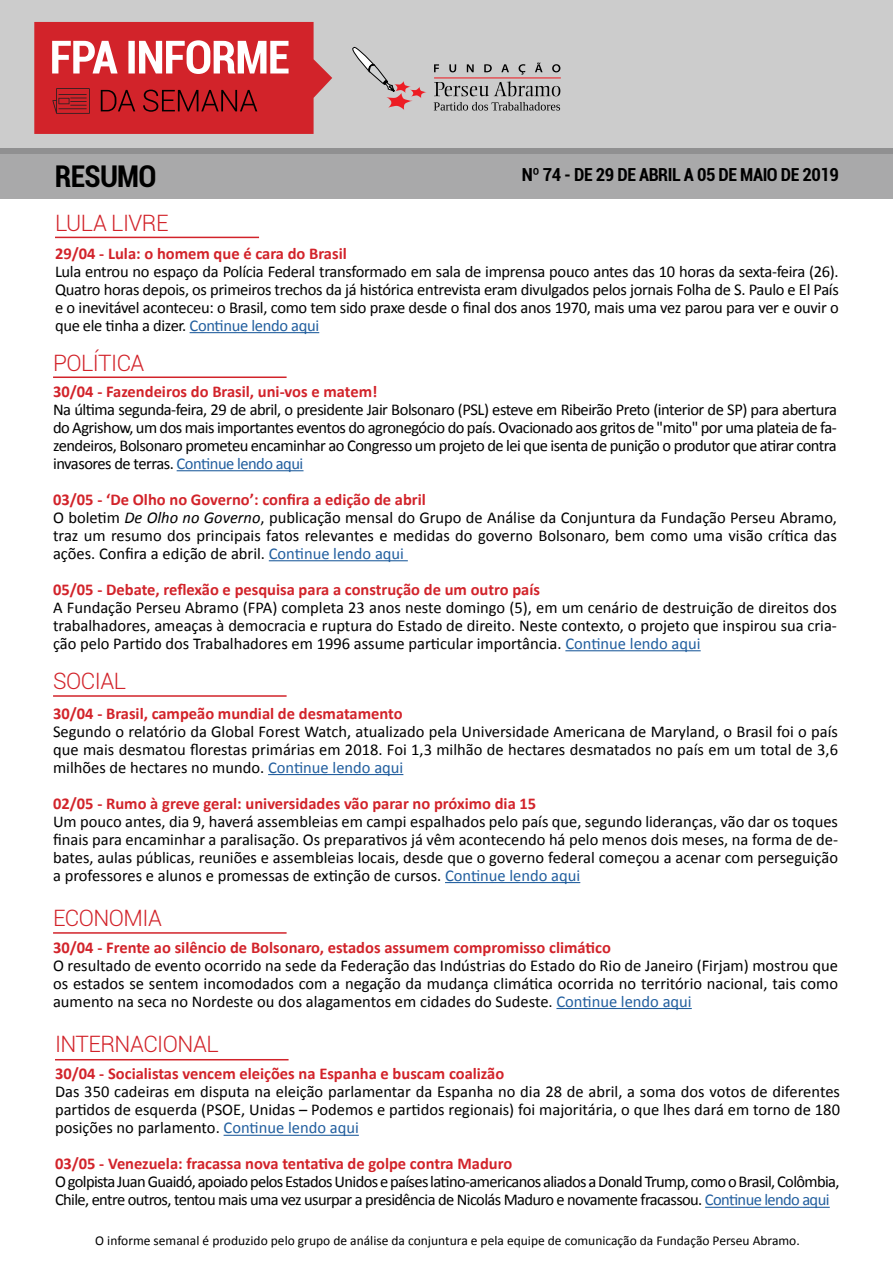
<style>
.page{position:relative;width:893px;height:1263px;background:#fff}
.page>*{position:absolute;margin:0;border:0;box-sizing:border-box;transform-origin:0 0}
.t1{font:700 condensed 30px "Roboto";letter-spacing:-.025em;color:#000}
.t2{font:300 22.65px "Roboto";letter-spacing:-.025em;color:#d2232a}
.t3{font:700 condensed 18px "Roboto";letter-spacing:-.025em;color:#000}
.t4{font:16.5px/18px "Calibri";color:#000;text-align:justify}
.t5{font:700 16.5px "Calibri";color:#d2232a}
.t6{font:16.5px/18px "Calibri";letter-spacing:-.04em;color:#000}
.t7{font:13.5px "Calibri";color:#000}
.s1{color:#215e9e}
.s2{font-weight:700;color:#d2232a}
.s3{font-style:italic}
</style>
<div class="page">
<div style="left:0;top:0;width:893px;height:153px;background:#ccc"></div>
<hr style="left:434px;top:77px;width:127px;height:1px;background:#ed1d24">
<svg style="left:434px;top:64px;width:5px;height:8px"></svg>
<svg style="left:449px;top:64px;width:7px;height:8px"></svg>
<svg style="left:467px;top:64px;width:7px;height:8px"></svg>
<svg style="left:484px;top:64px;width:8px;height:8px"></svg>
<svg style="left:501px;top:64px;width:8px;height:8px"></svg>
<svg style="left:519px;top:64px;width:6px;height:11px"></svg>
<svg style="left:535px;top:62px;width:8px;height:10px"></svg>
<svg style="left:552px;top:64px;width:8px;height:8px"></svg>
<svg style="left:434px;top:81px;width:126px;height:15px"></svg>
<svg style="left:434px;top:102px;width:126px;height:9px"></svg>
<svg style="left:352px;top:46px;width:74px;height:64px"></svg>
<svg style="left:34px;top:22px;width:298px;height:112px;background:#d1464b"></svg>
<svg style="left:0;top:149px;width:893px;height:50px;background:#a6a6a7"></svg>
<hr style="left:177px;top:470px;width:126px;height:1px;background:#215e9e">
<hr style="left:269px;top:560px;width:139px;height:1px;background:#215e9e">
<hr style="left:565px;top:650px;width:136px;height:1px;background:#215e9e">
<hr style="left:53px;top:376px;width:234px;height:2px;background:#d2232a">
<hr style="left:190px;top:332px;width:129px;height:1px;background:#215e9e">
<hr style="left:55px;top:237px;width:204px;height:1px;background:#d2232a">
<hr style="left:556px;top:1008px;width:136px;height:1px;background:#215e9e">
<hr style="left:224px;top:1135px;width:135px;height:1px;background:#215e9e">
<hr style="left:705px;top:1207px;width:125px;height:1px;background:#215e9e">
<hr style="left:268px;top:774px;width:135px;height:1px;background:#215e9e">
<hr style="left:445px;top:882px;width:135px;height:1px;background:#215e9e">
<hr style="left:53px;top:932px;width:234px;height:2px;background:#d2232a">
<hr style="left:55px;top:1059px;width:234px;height:1px;background:#d2232a">
<hr style="left:53px;top:695px;width:234px;height:2px;background:#d2232a">
<h1 class="t1" style="left:55px;top:156px;width:103px">RESUMO</h1>
<p class="t3" style="left:522px;top:162px;width:319px">Nº 74 - DE 29 DE ABRIL A 05 DE MAIO DE 2019</p>
<h2 class="t2" style="left:55px;top:207px;width:115px">LULA LIVRE</h2>
<p class="t5" style="left:55px;top:243px;width:293px">29/04 - Lula: o homem que é cara do Brasil</p>
<p class="t4" style="left:55px;top:262px;width:785px">Lula entrou no espaço da Polícia Federal transformado em sala de imprensa pouco antes das 10 horas da sexta-feira (26).<br>Quatro horas depois, os primeiros trechos da já histórica entrevista eram divulgados pelos jornais Folha de S. Paulo e El País e o inevitável aconteceu: o Brasil, como tem sido praxe desde o final dos anos 1970, mais uma vez parou para ver e ouvir o que ele tinha a dizer. <span class="s1">Continue lendo aqui</span></p>
<h2 class="t2" style="left:53px;top:348px;width:93px">POLÍTICA</h2>
<p class="t5" style="left:53px;top:381px;width:326px">30/04 - Fazendeiros do Brasil, uni-vos e matem!</p>
<p class="t4" style="left:53px;top:400px;width:785px">Na última segunda-feira, 29 de abril, o presidente Jair Bolsonaro (PSL) esteve em Ribeirão Preto (interior de SP) para abertura do Agrishow, um dos mais importantes eventos do agronegócio do país. Ovacionado aos gritos de "mito" por uma plateia de fa&shy;zendeiros, Bolsonaro prometeu encaminhar ao Congresso um projeto de lei que isenta de punição o produtor que atirar contra invasores de terras. <span class="s1">Continue lendo aqui</span></p>
<p class="t4" style="left:53px;top:490px;width:785px;text-align:left"><span class="s2">03/05 - ‘De Olho no Governo’: confira a edição de abril<br></span>O boletim <span class="s3">De Olho no Governo</span>, publicação mensal do Grupo de Análise da Conjuntura da Fundação Perseu Abramo, traz um resumo dos principais fatos relevantes e medidas do governo Bolsonaro, bem como uma visão crítica das ações. Confira a edição de abril. <span class="s1">Continue lendo aqui</span></p>
<p class="t5" style="left:53px;top:579px;width:489px">05/05 - Debate, reflexão e pesquisa para a construção de um outro país</p>
<p class="t4" style="left:53px;top:598px;width:785px">A Fundação Perseu Abramo (FPA) completa 23 anos neste domingo (5), em um cenário de destruição de direitos dos trabalhadores, ameaças à democracia e ruptura do Estado de direito. Neste contexto, o projeto que inspirou sua cria&shy;ção pelo Partido dos Trabalhadores em 1996 assume particular importância. <span class="s1">Continue lendo aqui</span></p>
<h2 class="t2" style="left:53px;top:665px;width:75px">SOCIAL</h2>
<p class="t5" style="left:53px;top:703px;width:351px">30/04 - Brasil, campeão mundial de desmatamento</p>
<p class="t4" style="left:53px;top:722px;width:786px">Segundo o relatório da Global Forest Watch, atualizado pela Universidade Americana de Maryland, o Brasil foi o país que mais desmatou florestas primárias em 2018. Foi 1,3 milhão de hectares desmatados no país em um total de 3,6 milhões de hectares no mundo. <span class="s1">Continue lendo aqui</span></p>
<p class="t5" style="left:53px;top:793px;width:485px">02/05 - Rumo à greve geral: universidades vão parar no próximo dia 15</p>
<p class="t4" style="left:53px;top:812px;width:786px">Um pouco antes, dia 9, haverá assembleias em campi espalhados pelo país que, segundo lideranças, vão dar os toques finais para encaminhar a paralisação. Os preparativos já vêm acontecendo há pelo menos dois meses, na forma de de&shy;bates, aulas públicas, reuniões e assembleias locais, desde que o governo federal começou a acenar com perseguição a professores e alunos e promessas de extinção de cursos. <span class="s1">Continue lendo aqui</span></p>
<h2 class="t2" style="left:53px;top:902px;width:110px">ECONOMIA</h2>
<p class="t5" style="left:53px;top:936px;width:559px">30/04 - Frente ao silêncio de Bolsonaro, estados assumem compromisso climático</p>
<p class="t4" style="left:53px;top:956px;width:786px">O resultado de evento ocorrido na sede da Federação das Indústrias do Estado do Rio de Janeiro (Firjam) mostrou que os estados se sentem incomodados com a negação da mudança climática ocorrida no território nacional, tais como aumento na seca no Nordeste ou dos alagamentos em cidades do Sudeste. <span class="s1">Continue lendo aqui</span></p>
<h2 class="t2" style="left:55px;top:1028px;width:165px">INTERNACIONAL</h2>
<p class="t5" style="left:55px;top:1063px;width:451px">30/04 - Socialistas vencem eleições na Espanha e buscam coalizão</p>
<p class="t4" style="left:55px;top:1083px;width:786px">Das 350 cadeiras em disputa na eleição parlamentar da Espanha no dia 28 de abril, a soma dos votos de diferentes partidos de esquerda (PSOE, Unidas – Podemos e partidos regionais) foi majoritária, o que lhes dará em torno de 180 posições no parlamento. <span class="s1">Continue lendo aqui</span></p>
<p class="t5" style="left:55px;top:1153px;width:459px">03/05 - Venezuela: fracassa nova tentativa de golpe contra Maduro</p>
<p class="t6" style="left:55px;top:1173px;width:786px">O golpista Juan Guaidó, apoiado pelos Estados Unidos e países latino-americanos aliados a Donald Trump, como o Brasil, Colômbia,<br>Chile, entre outros, tentou mais uma vez usurpar a presidência de Nicolás Maduro e novamente fracassou. <span class="s1">Continue lendo aqui</span></p>
<p class="t7" style="left:95px;top:1232px;width:706px">O informe semanal é produzido pelo grupo de análise da conjuntura e pela equipe de comunicação da Fundação Perseu Abramo.</p>
</div>
